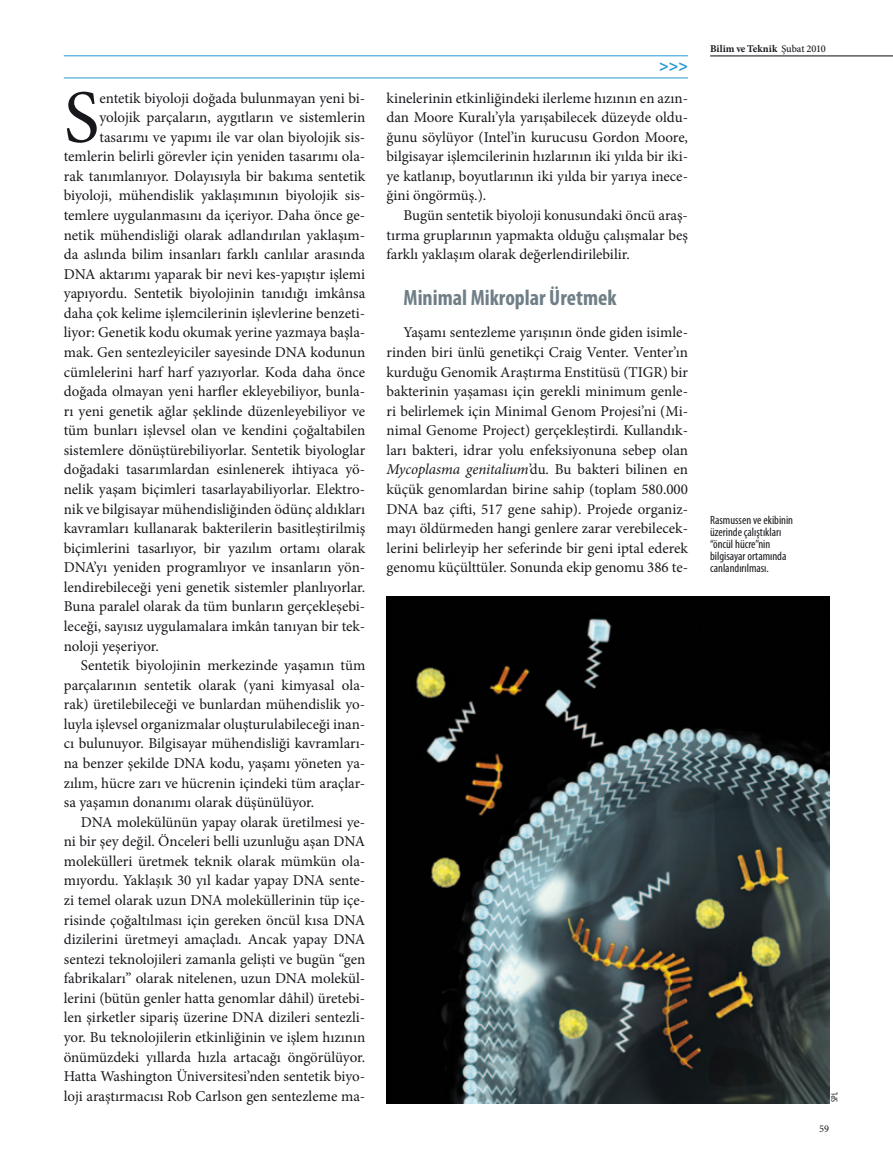
<style>
.page{position:relative;width:893px;height:1170px;background:#fff}
.page>*{position:absolute;margin:0;border:0;box-sizing:border-box;transform-origin:0 0}
.t1{font:75.15px "Minion Pro";color:#1a171c}
.t2{font:700 condensed 22.2px "Myriad Pro";color:#707f87}
.t3{font:700 16.2px "Myriad Pro";color:#2699d1}
.t4{font:15px/19.5px "Minion Pro";color:#1a171c;text-align:justify}
.t5{font:condensed 12px/12px "Myriad Pro";color:#1a171c}
.t6{font:700 10.35px "Minion Pro";letter-spacing:.005em;color:#1a171c}
.t7{font:10.35px "Minion Pro";color:#1a171c}
.t8{font:condensed 9px "Myriad Pro";color:#1a171c}
.s1{font-style:italic}
.s2{font-weight:500}
</style>
<div class="page">
<img style="left:387px;top:597px;width:442px;height:506px">
<hr style="left:710px;top:56px;width:183px;height:1px;background:#070c12">
<hr style="left:64px;top:78px;width:624px;height:1px;background:#2699d1">
<hr style="left:64px;top:56px;width:624px;height:1px;background:#2699d1">
<h1 class="t1" style="left:64px;top:67px;width:37px">S</h1>
<p class="t4" style="left:99px;top:88px;width:267px">entetik biyoloji doğada bulunmayan yeni bi-</p>
<p class="t4" style="left:99px;top:108px;width:267px">yolojik parçaların, aygıtların ve sistemlerin</p>
<p class="t4" style="left:99px;top:127px;width:267px">tasarımı ve yapımı ile var olan biyolojik sis-</p>
<p class="t4" style="left:64px;top:147px;width:303px">temlerin belirli görevler için yeniden tasarımı ola-</p>
<p class="t4" style="left:64px;top:166px;width:303px">rak tanımlanıyor. Dolayısıyla bir bakıma sentetik</p>
<p class="t4" style="left:64px;top:186px;width:303px">biyoloji, mühendislik yaklaşımının biyolojik sis-</p>
<p class="t4" style="left:64px;top:205px;width:303px">temlere uygulanmasını da içeriyor. Daha önce ge-</p>
<p class="t4" style="left:64px;top:225px;width:303px">netik mühendisliği olarak adlandırılan yaklaşım-</p>
<p class="t4" style="left:64px;top:244px;width:303px">da aslında bilim insanları farklı canlılar arasında</p>
<p class="t4" style="left:64px;top:264px;width:303px">DNA aktarımı yaparak bir nevi kes-yapıştır işlemi</p>
<p class="t4" style="left:64px;top:284px;width:303px">yapıyordu. Sentetik biyolojinin tanıdığı imkânsa</p>
<p class="t4" style="left:64px;top:303px;width:303px">daha çok kelime işlemcilerinin işlevlerine benzeti-</p>
<p class="t4" style="left:64px;top:323px;width:303px">liyor: Genetik kodu okumak yerine yazmaya başla-</p>
<p class="t4" style="left:64px;top:342px;width:303px">mak. Gen sentezleyiciler sayesinde DNA kodunun</p>
<p class="t4" style="left:64px;top:362px;width:303px">cümlelerini harf harf yazıyorlar. Koda daha önce</p>
<p class="t4" style="left:64px;top:381px;width:303px">doğada olmayan yeni harfler ekleyebiliyor, bunla-</p>
<p class="t4" style="left:64px;top:401px;width:303px">rı yeni genetik ağlar şeklinde düzenleyebiliyor ve</p>
<p class="t4" style="left:64px;top:421px;width:303px">tüm bunları işlevsel olan ve kendini çoğaltabilen</p>
<p class="t4" style="left:64px;top:440px;width:303px">sistemlere dönüştürebiliyorlar. Sentetik biyologlar</p>
<p class="t4" style="left:64px;top:460px;width:303px">doğadaki tasarımlardan esinlenerek ihtiyaca yö-</p>
<p class="t4" style="left:64px;top:479px;width:303px">nelik yaşam biçimleri tasarlayabiliyorlar. Elektro-</p>
<p class="t4" style="left:64px;top:499px;width:303px">nik ve bilgisayar mühendisliğinden ödünç aldıkları</p>
<p class="t4" style="left:64px;top:518px;width:303px">kavramları kullanarak bakterilerin basitleştirilmiş</p>
<p class="t4" style="left:64px;top:538px;width:303px">biçimlerini tasarlıyor, bir yazılım ortamı olarak</p>
<p class="t4" style="left:64px;top:557px;width:303px">DNA’yı yeniden programlıyor ve insanların yön-</p>
<p class="t4" style="left:64px;top:577px;width:303px">lendirebileceği yeni genetik sistemler planlıyorlar.</p>
<p class="t4" style="left:64px;top:597px;width:303px">Buna paralel olarak da tüm bunların gerçekleşebi-</p>
<p class="t4" style="left:64px;top:616px;width:303px">leceği, sayısız uygulamalara imkân tanıyan bir tek-</p>
<p class="t4" style="left:64px;top:636px;width:97px">noloji yeşeriyor.</p>
<p class="t4" style="left:81px;top:655px;width:286px">Sentetik biyolojinin merkezinde yaşamın tüm</p>
<p class="t4" style="left:64px;top:675px;width:303px">parçalarının sentetik olarak (yani kimyasal ola-</p>
<p class="t4" style="left:64px;top:694px;width:303px">rak) üretilebileceği ve bunlardan mühendislik yo-</p>
<p class="t4" style="left:64px;top:714px;width:303px">luyla işlevsel organizmalar oluşturulabileceği inan-</p>
<p class="t4" style="left:64px;top:733px;width:303px">cı bulunuyor. Bilgisayar mühendisliği kavramları-</p>
<p class="t4" style="left:64px;top:753px;width:303px">na benzer şekilde DNA kodu, yaşamı yöneten ya-</p>
<p class="t4" style="left:64px;top:773px;width:303px">zılım, hücre zarı ve hücrenin içindeki tüm araçlar-</p>
<p class="t4" style="left:64px;top:792px;width:252px">sa yaşamın donanımı olarak düşünülüyor.</p>
<p class="t4" style="left:81px;top:812px;width:286px">DNA molekülünün yapay olarak üretilmesi ye-</p>
<p class="t4" style="left:64px;top:831px;width:303px">ni bir şey değil. Önceleri belli uzunluğu aşan DNA</p>
<p class="t4" style="left:64px;top:851px;width:303px">molekülleri üretmek teknik olarak mümkün ola-</p>
<p class="t4" style="left:64px;top:870px;width:303px">mıyordu. Yaklaşık 30 yıl kadar yapay DNA sente-</p>
<p class="t4" style="left:64px;top:890px;width:303px">zi temel olarak uzun DNA moleküllerinin tüp içe-</p>
<p class="t4" style="left:64px;top:910px;width:303px">risinde çoğaltılması için gereken öncül kısa DNA</p>
<p class="t4" style="left:64px;top:929px;width:303px">dizilerini üretmeyi amaçladı. Ancak yapay DNA</p>
<p class="t4" style="left:64px;top:949px;width:303px">sentezi teknolojileri zamanla gelişti ve bugün “gen</p>
<p class="t4" style="left:64px;top:968px;width:303px">fabrikaları” olarak nitelenen, uzun DNA molekül-</p>
<p class="t4" style="left:64px;top:988px;width:303px">lerini (bütün genler hatta genomlar dâhil) üretebi-</p>
<p class="t4" style="left:64px;top:1007px;width:303px">len şirketler sipariş üzerine DNA dizileri sentezli-</p>
<p class="t4" style="left:64px;top:1027px;width:303px">yor. Bu teknolojilerin etkinliğinin ve işlem hızının</p>
<p class="t4" style="left:64px;top:1046px;width:303px">önümüzdeki yıllarda hızla artacağı öngörülüyor.</p>
<p class="t4" style="left:64px;top:1066px;width:303px">Hatta Washington Üniversitesi’nden sentetik biyo-</p>
<p class="t4" style="left:64px;top:1086px;width:303px">loji araştırmacısı Rob Carlson gen sentezleme ma-</p>
<p class="t3" style="left:659px;top:55px;width:30px">&gt;&gt;&gt;</p>
<p class="t4" style="left:387px;top:88px;width:303px">kinelerinin etkinliğindeki ilerleme hızının en azın&shy;dan Moore Kuralı’yla yarışabilecek düzeyde oldu&shy;ğunu söylüyor (Intel’in kurucusu Gordon Moore, bilgisayar işlemcilerinin hızlarının iki yılda bir iki&shy;ye katlanıp, boyutlarının iki yılda bir yarıya inece&shy;ğini öngörmüş.).</p>
<p class="t4" style="left:387px;top:205px;width:303px;text-indent:17px">Bugün sentetik biyoloji konusundaki öncü araş&shy;tırma gruplarının yapmakta olduğu çalışmalar beş farklı yaklaşım olarak değerlendirilebilir.</p>
<h2 class="t2" style="left:404px;top:284px;width:215px">Minimal Mikroplar Üretmek</h2>
<p class="t4" style="left:387px;top:323px;width:303px;text-indent:17px">Yaşamı sentezleme yarışının önde giden isimle&shy;rinden biri ünlü genetikçi Craig Venter. Venter’ın kurduğu Genomik Araştırma Enstitüsü (TIGR) bir bakterinin yaşaması için gerekli minimum genle&shy;ri belirlemek için Minimal Genom Projesi’ni (Mi&shy;nimal Genome Project) gerçekleştirdi. Kullandık&shy;ları bakteri, idrar yolu enfeksiyonuna sebep olan <span class="s1">Mycoplasma genitalium</span>’du. Bu bakteri bilinen en küçük genomlardan birine sahip (toplam 580.000<br>DNA baz çifti, 517 gene sahip). Projede organiz&shy;mayı öldürmeden hangi genlere zarar verebilecek&shy;lerini belirleyip her seferinde bir geni iptal ederek genomu küçülttüler. Sonunda ekip genomu 386 te-</p>
<p class="t6" style="left:710px;top:41px;width:117px">Bilim ve Teknik <span class="s2">Şubat 2010</span></p>
<p class="t5" style="left:710px;top:513px;width:85px">Rasmussen ve ekibinin üzerinde çalıştıkları “öncül hücre”nin bilgisayar ortamında canlandırılması.</p>
<p class="t8" style="left:829px;top:1101px;width:11px;rotate:-90deg">SPL</p>
<p class="t7" style="left:819px;top:1121px;width:11px">59</p>
</div>
